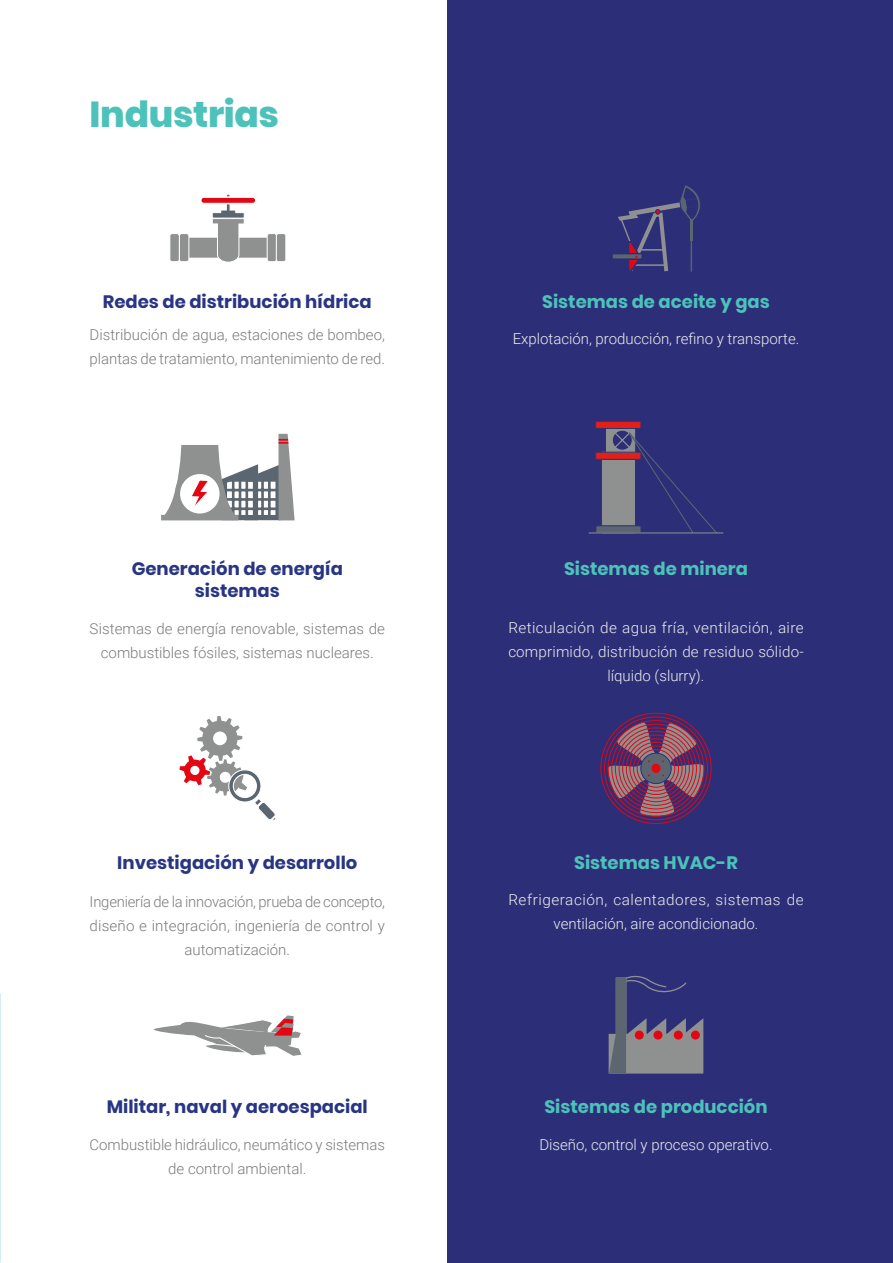
<style>
.page{position:relative;width:893px;height:1263px;background:#fff}
.page>*{position:absolute;margin:0;border:0;box-sizing:border-box;transform-origin:0 0}
.t1{font:800 36px "Poppins";letter-spacing:-.01em;color:#4dc2ba}
.t2{font:700 18px/21.6px "Poppins";color:#283583;text-align:center}
.t3{font:700 18px "Poppins";color:#4dc2ba}
.t4{font:300 15px/24px "Roboto";color:#7c7b7b;text-align:center}
.t5{font:300 15px/24px "Roboto";letter-spacing:.01em;color:#ededed;text-align:center}
.t6{font:300 15px/24px "Roboto";letter-spacing:.035em;color:#ededed;text-align:center}
</style>
<div class="page">
<div style="left:448px;top:0;width:445px;height:1263px;background:#2c2f78"></div>
<div style="left:178px;top:237px;width:99px;height:21px;background:#8f9191;border:1px solid #fff"></div>
<div style="left:179px;top:234px;width:10px;height:28px;background:#8f9191;border-radius:2px"></div>
<div style="left:179px;top:233px;width:10px;height:29px;border:1px solid #fff;border-radius:2px"></div>
<div style="left:170px;top:234px;width:9px;height:28px;background:#8f9191;border-radius:2px"></div>
<div style="left:169px;top:233px;width:11px;height:29px;border:1px solid #fff;border-radius:2px"></div>
<div style="left:267px;top:234px;width:10px;height:28px;background:#8f9191;border-radius:2px"></div>
<div style="left:267px;top:233px;width:10px;height:29px;border:1px solid #fff;border-radius:2px"></div>
<div style="left:276px;top:234px;width:10px;height:28px;background:#8f9191;border-radius:2px"></div>
<div style="left:276px;top:233px;width:10px;height:29px;border:1px solid #fff;border-radius:2px"></div>
<svg style="left:200px;top:194px;width:56px;height:68px"></svg>
<svg style="left:153px;top:1015px;width:149px;height:41px"></svg>
<svg style="left:179px;top:716px;width:97px;height:104px"></svg>
<svg style="left:161px;top:434px;width:134px;height:87px"></svg>
<div style="left:602px;top:452px;width:33px;height:81px;background:#8f9191"></div>
<div style="left:595px;top:525px;width:46px;height:8px;background:#5c6670;border:1px solid #2a3075"></div>
<div style="left:596px;top:452px;width:45px;height:7px;background:#e41f18"></div>
<div style="left:596px;top:421px;width:45px;height:7px;background:#e41f18"></div>
<div style="left:606px;top:428px;width:29px;height:24px;background:#8f9191"></div>
<div style="left:612px;top:430px;width:20px;height:20px;border:1px solid #8f9191;border-radius:50%"></div>
<svg style="left:613px;top:431px;width:105px;height:102px"></svg>
<hr style="left:589px;top:533px;width:134px;height:1px;background:#8f9191">
<div style="left:595px;top:421px;width:46px;height:8px;border:1px solid #2a3075"></div>
<div style="left:595px;top:452px;width:46px;height:8px;border:1px solid #2a3075"></div>
<div style="left:612px;top:253px;width:30px;height:6px;background:#5c6670"></div>
<div style="left:611px;top:253px;width:32px;height:7px;border:2px solid #2a3075"></div>
<svg style="left:618px;top:185px;width:82px;height:87px"></svg>
<svg style="left:600px;top:712px;width:112px;height:112px"></svg>
<svg style="left:609px;top:975px;width:94px;height:98px"></svg>
<h1 class="t1" style="left:90px;top:94px;width:191px">Industrias</h1>
<p class="t2" style="left:103px;top:291px;width:270px">Redes de distribución hídrica</p>
<p class="t4" style="left:90px;top:322px;width:297px;text-align:left">Distribución de agua, estaciones de bombeo, plantas de tratamiento, mantenimiento de red.</p>
<p class="t2" style="left:132px;top:558px;width:213px">Generación de energía sistemas</p>
<p class="t4" style="left:90px;top:616px;width:297px">Sistemas de energía renovable, sistemas de combustibles fósiles, sistemas nucleares.</p>
<p class="t2" style="left:117px;top:852px;width:242px">Investigación y desarrollo</p>
<p class="t4" style="left:90px;top:889px;width:297px">Ingeniería de la innovación, prueba de concepto, diseño e integración, ingeniería de control y automatización.</p>
<p class="t2" style="left:107px;top:1096px;width:262px">Militar, naval y aeroespacial</p>
<p class="t4" style="left:90px;top:1132px;width:297px">Combustible hidráulico, neumático y sistemas de control ambiental.</p>
<p class="t3" style="left:542px;top:291px;width:229px">Sistemas de aceite y gas</p>
<p class="t5" style="left:513px;top:326px;width:288px">Explotación, producción, refino y transporte.</p>
<p class="t3" style="left:564px;top:559px;width:185px">Sistemas de minera</p>
<p class="t5" style="left:508px;top:616px;width:297px">Reticulación de agua fría, ventilación, aire comprimido, distribución de residuo sólido&shy;líquido (slurry).</p>
<p class="t3" style="left:574px;top:852px;width:165px">Sistemas HVAC-R</p>
<p class="t6" style="left:508px;top:887px;width:297px">Refrigeración, calentadores, sistemas de ventilación, aire acondicionado.</p>
<p class="t3" style="left:544px;top:1096px;width:225px">Sistemas de producción</p>
<p class="t5" style="left:539px;top:1132px;width:235px">Diseño, control y proceso operativo.</p>
</div>
